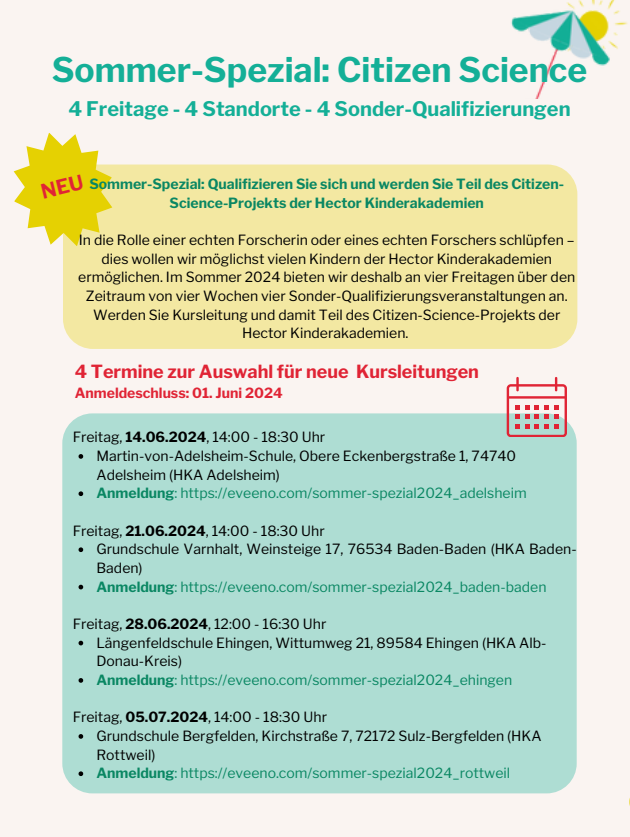
<style>
.page{position:relative;width:630px;height:837px;background:#faf4f1}
.page>*{position:absolute;margin:0;border:0;box-sizing:border-box;transform-origin:0 0}
.t1{font:700 33.6px "Libre Franklin";color:#14af97}
.t2{font:700 20px "Libre Franklin";color:#14af97}
.t3{font:700 18px "Libre Franklin";color:#e02435}
.t4{font:14px/18.8px "Libre Franklin";color:#000}
.t5{font:14px "Libre Franklin";color:#0a8763}
.t6{font:700 14px/18.8px "Libre Franklin";color:#0a8763;text-align:center}
.t7{font:700 14px "Libre Franklin";color:#e02435}
.s1{font-weight:700}
</style>
<div class="page">
<div style="left:63px;top:165px;width:514px;height:184px;background:#f3e8a2;border-radius:30px"></div>
<img style="left:511px;top:0;width:117px;height:98px">
<div style="left:62px;top:413px;width:515px;height:380px;background:#aeddd3;border-radius:30px"></div>
<svg style="left:79px;top:454px;width:4px;height:5px"></svg>
<svg style="left:79px;top:491px;width:4px;height:5px"></svg>
<svg style="left:79px;top:547px;width:4px;height:5px"></svg>
<svg style="left:79px;top:585px;width:4px;height:4px"></svg>
<svg style="left:79px;top:641px;width:4px;height:4px"></svg>
<svg style="left:79px;top:678px;width:4px;height:5px"></svg>
<svg style="left:79px;top:734px;width:4px;height:5px"></svg>
<svg style="left:79px;top:771px;width:4px;height:5px"></svg>
<svg style="left:507px;top:377px;width:60px;height:60px"></svg>
<svg style="left:14px;top:133px;width:98px;height:113px"></svg>
<h2 class="t1" style="left:52px;top:50px;width:537px">Sommer-Spezial: Citizen Science</h2>
<p class="t2" style="left:68px;top:97px;width:504px">4 Freitage - 4 Standorte - 4 Sonder-Qualifizierungen</p>
<p class="t6" style="left:89px;top:175px;width:476px">Sommer-Spezial: Qualifizieren Sie sich und werden Sie Teil des Citizen-<br>Science-Projekts der Hector Kinderakademien</p>
<p class="t4" style="left:78px;top:231px;width:499px;text-align:center">In die Rolle einer echten Forscherin oder eines echten Forschers schlüpfen – dies wollen wir möglichst vielen Kindern der Hector Kinderakademien ermöglichen. Im Sommer 2024 bieten wir deshalb an vier Freitagen über den Zeitraum von vier Wochen vier Sonder-Qualifizierungsveranstaltungen an.<br>Werden Sie Kursleitung und damit Teil des Citizen-Science-Projekts der Hector Kinderakademien.</p>
<h5 class="t3" style="left:75px;top:360px;width:406px">4 Termine zur Auswahl für neue Kursleitungen</h5>
<h5 class="t7" style="left:75px;top:384px;width:209px">Anmeldeschluss: 01. Juni 2024</h5>
<p class="t4" style="left:73px;top:428px;width:254px">Freitag, <span class="s1">14.06.2024</span>, 14:00 - 18:30 Uhr</p>
<h4 class="t4" style="left:97px;top:447px;width:421px">Martin-von-Adelsheim-Schule, Obere Eckenbergstraße 1, 74740<br>Adelsheim (HKA Adelsheim)</h4>
<p class="t5" style="left:97px;top:485px;width:432px"><span class="s1">Anmeldung</span>: https://eveeno.com/sommer-spezial2024_adelsheim</p>
<p class="t4" style="left:73px;top:521px;width:254px">Freitag, <span class="s1">21.06.2024</span>, 14:00 - 18:30 Uhr</p>
<p class="t4" style="left:97px;top:540px;width:482px">Grundschule Varnhalt, Weinsteige 17, 76534 Baden-Baden (HKA Baden-<br>Baden)</p>
<p class="t5" style="left:97px;top:578px;width:452px"><span class="s1">Anmeldung</span>: https://eveeno.com/sommer-spezial2024_baden-baden</p>
<p class="t4" style="left:73px;top:615px;width:255px">Freitag, <span class="s1">28.06.2024</span>, 12:00 - 16:30 Uhr</p>
<p class="t4" style="left:97px;top:633px;width:452px">Längenfeldschule Ehingen, Wittumweg 21, 89584 Ehingen (HKA Alb-<br>Donau-Kreis)</p>
<p class="t5" style="left:97px;top:672px;width:417px"><span class="s1">Anmeldung</span>: https://eveeno.com/sommer-spezial2024_ehingen</p>
<p class="t4" style="left:73px;top:708px;width:256px">Freitag, <span class="s1">05.07.2024</span>, 14:00 - 18:30 Uhr</p>
<p class="t4" style="left:97px;top:727px;width:447px">Grundschule Bergfelden, Kirchstraße 7, 72172 Sulz-Bergfelden (HKA<br>Rottweil)</p>
<p class="t5" style="left:97px;top:765px;width:415px"><span class="s1">Anmeldung</span>: https://eveeno.com/sommer-spezial2024_rottweil</p>
</div>
